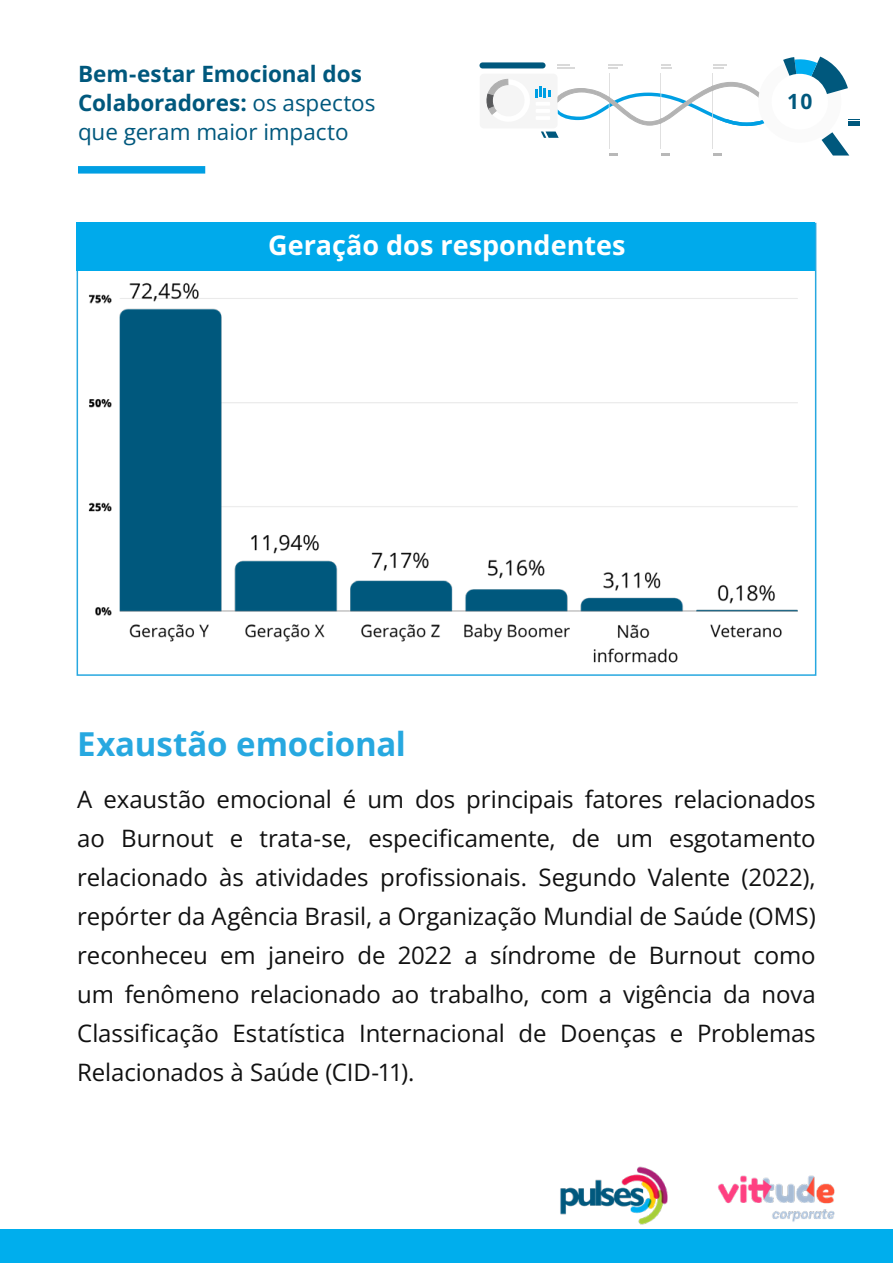
<style>
.page{position:relative;width:893px;height:1263px;background:#fff}
.page>*{position:absolute;margin:0;border:0;box-sizing:border-box;transform-origin:0 0}
.t1{font:700 33px "Open Sans";letter-spacing:-.005em;color:#27a8e0}
.t2{font:700 27px "Open Sans";color:#fff}
.t3{font:24px/39px "Open Sans";letter-spacing:-.005em;color:#111;text-align:justify}
.t4{font:700 22.5px/29.1px "Open Sans";letter-spacing:-.005em;color:#00587d}
.t5{font:700 21px "Open Sans";color:#00587d}
.s1{font-weight:400}
</style>
<div class="page">
<div style="left:0;top:1229px;width:893px;height:34px;background:#00aeed"></div>
<div style="left:78px;top:166px;width:127px;height:8px;background:#009fe3"></div>
<svg style="left:480px;top:57px;width:379px;height:99px"></svg>
<img style="left:718px;top:1175px;width:117px;height:47px">
<img style="left:560px;top:1167px;width:107px;height:57px">
<img style="left:88px;top:282px;width:710px;height:381px">
<div style="left:77px;top:223px;width:738px;height:48px;background:#00aaeb"></div>
<p class="t4" style="left:78px;top:58px;width:299px">Bem-estar Emocional dos<br>Colaboradores: <span class="s1">os aspectos que geram maior impacto</span></p>
<p class="t2" style="left:268px;top:227px;width:359px">Geração dos respondentes</p>
<p class="t5" style="left:787px;top:87px;width:27px">10</p>
<h1 class="t1" style="left:77px;top:722px;width:330px">Exaustão emocional</h1>
<p class="t3" style="left:77px;top:779px;width:740px">A exaustão emocional é um dos principais fatores relacionados ao Burnout e trata-se, especificamente, de um esgotamento relacionado às atividades profissionais. Segundo Valente (2022), repórter da Agência Brasil, a Organização Mundial de Saúde (OMS) reconheceu em janeiro de 2022 a síndrome de Burnout como um fenômeno relacionado ao trabalho, com a vigência da nova Classificação Estatística Internacional de Doenças e Problemas Relacionados à Saúde (CID-11).</p>
</div>
